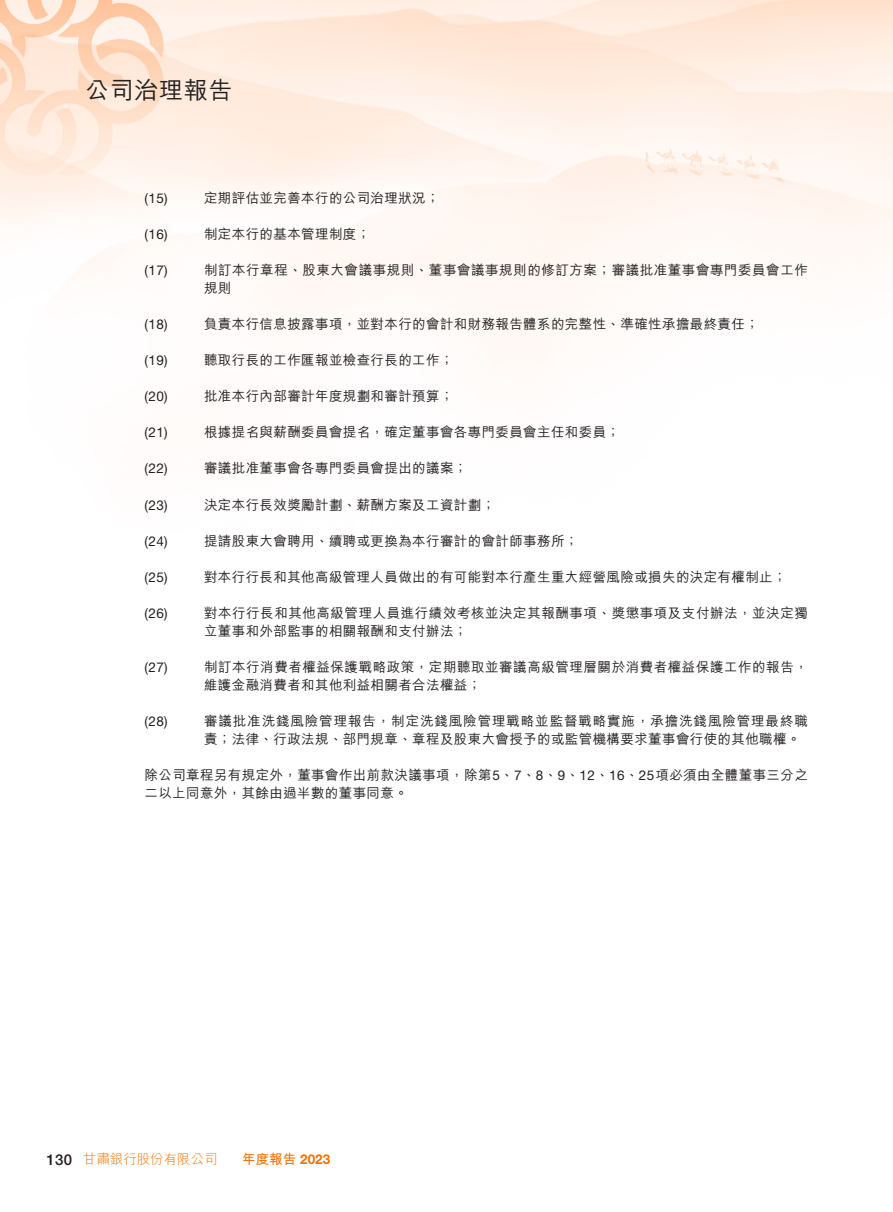
<style>
.page{position:relative;width:893px;height:1212px;background:#fff}
.page>*{position:absolute;margin:0;border:0;box-sizing:border-box;transform-origin:0 0}
.t1{font:500 24px "M Hei HK";letter-spacing:.03em;color:#231f20}
.t2{font:500 13.5px/18px "M Hei HK";letter-spacing:.03em;color:#231f20}
.t3{font:500 13.5px/18px "M Hei HK";letter-spacing:.065em;color:#231f20}
.t4{font:13.5px "Helvetica Neue LT Std";letter-spacing:.03em;color:#231f20}
.t5{font:300 13.5px "M Hei HK";color:#ef7100}
.t6{font:700 13.5px "M Hei HK";color:#ef7100}
.s1{font-family:"Helvetica Neue LT Std";font-weight:400}
.s2{font-family:"Helvetica Neue LT Std";font-weight:500;font-size:15px;color:#231f20}
.s3{font-family:"Helvetica Neue LT Std"}
</style>
<div class="page">
<img style="left:0;top:0;width:893px;height:336px">
<h1 class="t1" style="left:85px;top:73px;width:149px">公司治理報告</h1>
<p class="t4" style="left:145px;top:191px;width:25px">(15)</p>
<p class="t2" style="left:204px;top:188px;width:237px">定期評估並完善本行的公司治理狀況；</p>
<p class="t4" style="left:145px;top:227px;width:25px">(16)</p>
<p class="t2" style="left:204px;top:224px;width:168px">制定本行的基本管理制度；</p>
<p class="t4" style="left:145px;top:263px;width:25px">(17)</p>
<p class="t2" style="left:204px;top:260px;width:605px">制訂本行章程、股東大會議事規則、董事會議事規則的修訂方案；審議批准董事會專門委員會工作規則</p>
<p class="t4" style="left:145px;top:317px;width:25px">(18)</p>
<p class="t2" style="left:204px;top:314px;width:556px">負責本行信息披露事項，並對本行的會計和財務報告體系的完整性、準確性承擔最終責任；</p>
<p class="t4" style="left:145px;top:353px;width:25px">(19)</p>
<p class="t2" style="left:204px;top:350px;width:251px">聽取行長的工作匯報並檢查行長的工作；</p>
<p class="t4" style="left:145px;top:389px;width:25px">(20)</p>
<p class="t2" style="left:204px;top:386px;width:251px">批准本行內部審計年度規劃和審計預算；</p>
<p class="t4" style="left:145px;top:425px;width:25px">(21)</p>
<p class="t2" style="left:204px;top:422px;width:417px">根據提名與薪酬委員會提名，確定董事會各專門委員會主任和委員；</p>
<p class="t4" style="left:145px;top:461px;width:25px">(22)</p>
<p class="t2" style="left:204px;top:458px;width:265px">審議批准董事會各專門委員會提出的議案；</p>
<p class="t4" style="left:145px;top:497px;width:25px">(23)</p>
<p class="t2" style="left:204px;top:494px;width:293px">決定本行長效獎勵計劃、薪酬方案及工資計劃；</p>
<p class="t4" style="left:145px;top:533px;width:25px">(24)</p>
<p class="t2" style="left:204px;top:530px;width:376px">提請股東大會聘用、續聘或更換為本行審計的會計師事務所；</p>
<p class="t4" style="left:145px;top:569px;width:25px">(25)</p>
<p class="t2" style="left:204px;top:566px;width:584px">對本行行長和其他高級管理人員做出的有可能對本行產生重大經營風險或損失的決定有權制止；</p>
<p class="t4" style="left:145px;top:605px;width:25px">(26)</p>
<p class="t2" style="left:204px;top:602px;width:605px">對本行行長和其他高級管理人員進行績效考核並決定其報酬事項、獎懲事項及支付辦法，並決定獨立董事和外部監事的相關報酬和支付辦法；</p>
<p class="t4" style="left:145px;top:659px;width:25px">(27)</p>
<p class="t2" style="left:204px;top:656px;width:605px">制訂本行消費者權益保護戰略政策，定期聽取並審議高級管理層關於消費者權益保護工作的報告，維護金融消費者和其他利益相關者合法權益；</p>
<p class="t4" style="left:145px;top:713px;width:25px">(28)</p>
<p class="t3" style="left:204px;top:710px;width:605px">審議批准洗錢風險管理報告，制定洗錢風險管理戰略並監督戰略實施，承擔洗錢風險管理最終職責；法律、行政法規、部門規章、章程及股東大會授予的或監管機構要求董事會行使的其他職權。</p>
<p class="t2" style="left:145px;top:764px;width:665px">除公司章程另有規定外，董事會作出前款決議事項，除第<span class="s1">5</span>、<span class="s1">7</span>、<span class="s1">8</span>、<span class="s1">9</span>、<span class="s1">12</span>、<span class="s1">16</span>、<span class="s1">25</span>項必須由全體董事三分之二以上同意外，其餘由過半數的董事同意。</p>
<p class="t5" style="left:46px;top:1152px;width:173px"><span class="s2">130</span> 甘肅銀行股份有限公司</p>
<p class="t6" style="left:242px;top:1149px;width:89px">年度報告 <span class="s3">2023</span></p>
</div>
